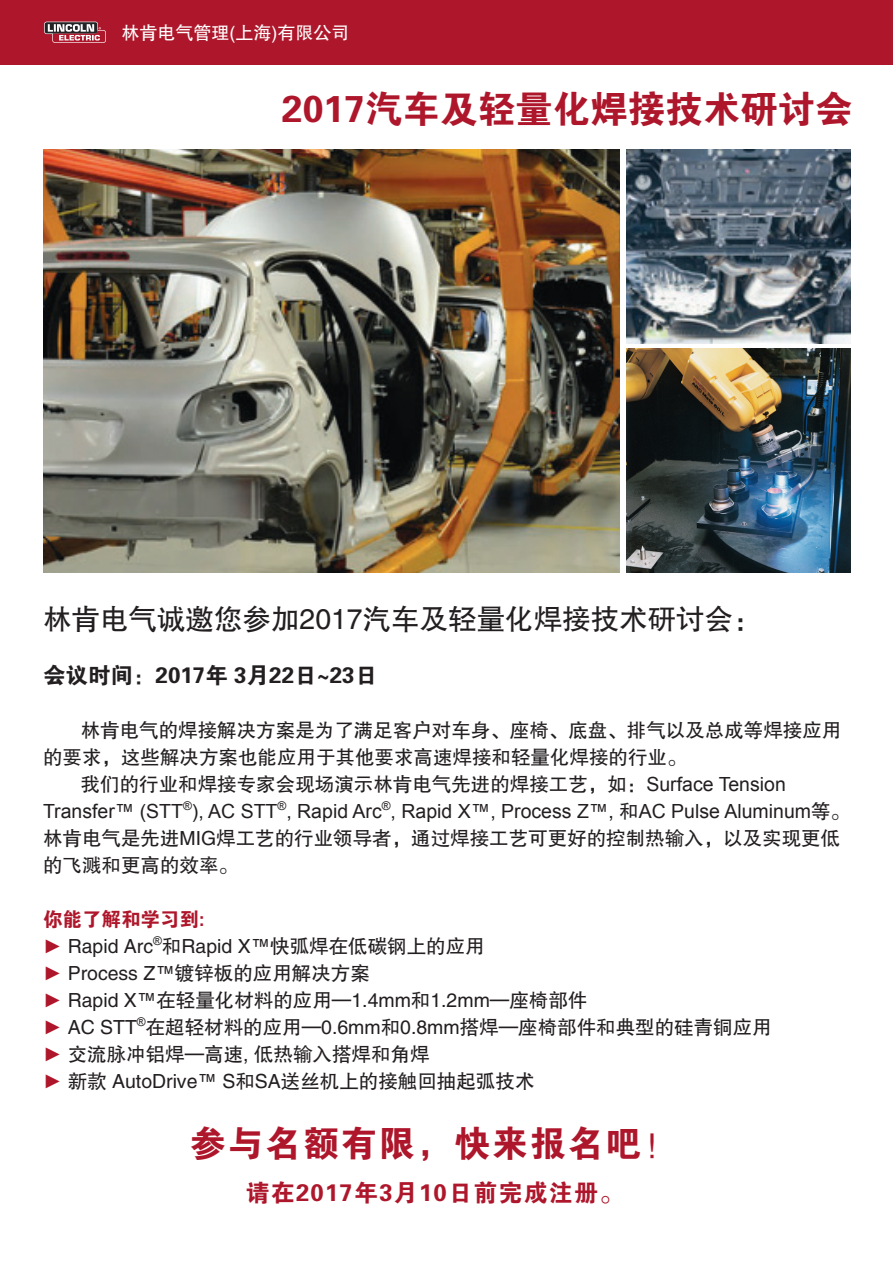
<style>
.page{position:relative;width:893px;height:1263px;background:#fff}
.page>*{position:absolute;margin:0;border:0;box-sizing:border-box;transform-origin:0 0}
.t1{font:37.5px "FZDHTJW GB1 0";color:#ae172b}
.t2{font:36px "FZDHTJW GB1 0";letter-spacing:.05em;color:#ae172b}
.t3{font:28.5px "FZHTJW GB1 0";color:#231f20}
.t4{font:24px "FZDHTJW GB1 0";letter-spacing:.05em;color:#ae172b}
.t5{font:22.5px "FZDHTJW GB1 0";color:#231f20}
.t6{font:19.5px/27px "FZHTJW GB1 0";color:#231f20}
.t7{font:19.5px "Arial";color:#231f20}
.t8{font:19.5px "FZDHTJW GB1 0";color:#ae172b}
.t9{font:18px "FZHTJW GB1 0";color:#fff}
.s1{font-family:"Arial"}
.s2{font-family:"FZHTJW GB1 0"}
.s3{font-family:"Arial";color:#ae172b}
</style>
<div class="page">
<div style="left:0;top:0;width:893px;height:65px;background:#ae172b"></div>
<svg style="left:44px;top:22px;width:62px;height:21px"></svg>
<img style="left:627px;top:349px;width:224px;height:223px">
<img style="left:626px;top:150px;width:224px;height:194px">
<img style="left:44px;top:150px;width:576px;height:422px">
<p class="t9" style="left:122px;top:23px;width:229px">林肯电气管理(上海)有限公司</p>
<h1 class="t1" style="left:282px;top:88px;width:572px">2017汽车及轻量化焊接技术研讨会</h1>
<h3 class="t3" style="left:43px;top:603px;width:720px">林肯电气诚邀您参加2017汽车及轻量化焊接技术研讨会：</h3>
<p class="t5" style="left:43px;top:663px;width:336px">会议时间：2017年 3月22日~23日</p>
<p class="t6" style="left:81px;top:717px;width:762px">林肯电气的焊接解决方案是为了满足客户对车身、座椅、底盘、排气以及总成等焊接应用</p>
<p class="t6" style="left:43px;top:744px;width:645px">的要求，这些解决方案也能应用于其他要求高速焊接和轻量化焊接的行业。</p>
<p class="t6" style="left:81px;top:771px;width:707px">我们的行业和焊接专家会现场演示林肯电气先进的焊接工艺，如：<span class="s1">Surface Tension</span></p>
<p class="t7" style="left:43px;top:798px;width:809px">Transfer™ (STT<sup>®</sup>), AC STT<sup>®</sup>, Rapid Arc<sup>®</sup>, Rapid X™, Process Z™<span class="s2">, 和</span>AC Pulse Aluminum<span class="s2">等。</span></p>
<p class="t6" style="left:43px;top:825px;width:799px">林肯电气是先进MIG焊工艺的行业领导者，通过焊接工艺可更好的控制热输入，以及实现更低的飞溅和更高的效率。</p>
<p class="t8" style="left:43px;top:908px;width:163px">你能了解和学习到:</p>
<p class="t6" style="left:43px;top:933px;width:730px"><span class="s3">►</span> Rapid Arc<sup>®</sup>和Rapid X<span class="s1">™</span>快弧焊在低碳钢上的应用<br><span class="s3">►</span> Process Z<span class="s1">™</span>镀锌板的应用解决方案<br><span class="s3">►</span> Rapid X<span class="s1">™</span>在轻量化材料的应用—1.4mm和1.2mm—座椅部件<br><span class="s3">►</span> AC STT<sup>®</sup>在超轻材料的应用—0.6mm和0.8mm搭焊—座椅部件和典型的硅青铜应用<span class="s3">►</span> 交流脉冲铝焊—高速, 低热输入搭焊和角焊<br><span class="s3">►</span> 新款 AutoDrive<span class="s1">™</span> S和SA送丝机上的接触回抽起弧技术</p>
<h2 class="t2" style="left:190px;top:1123px;width:491px">参与名额有限，快来报名吧！</h2>
<p class="t4" style="left:246px;top:1179px;width:379px">请在2017年3月10日前完成注册。</p>
</div>
